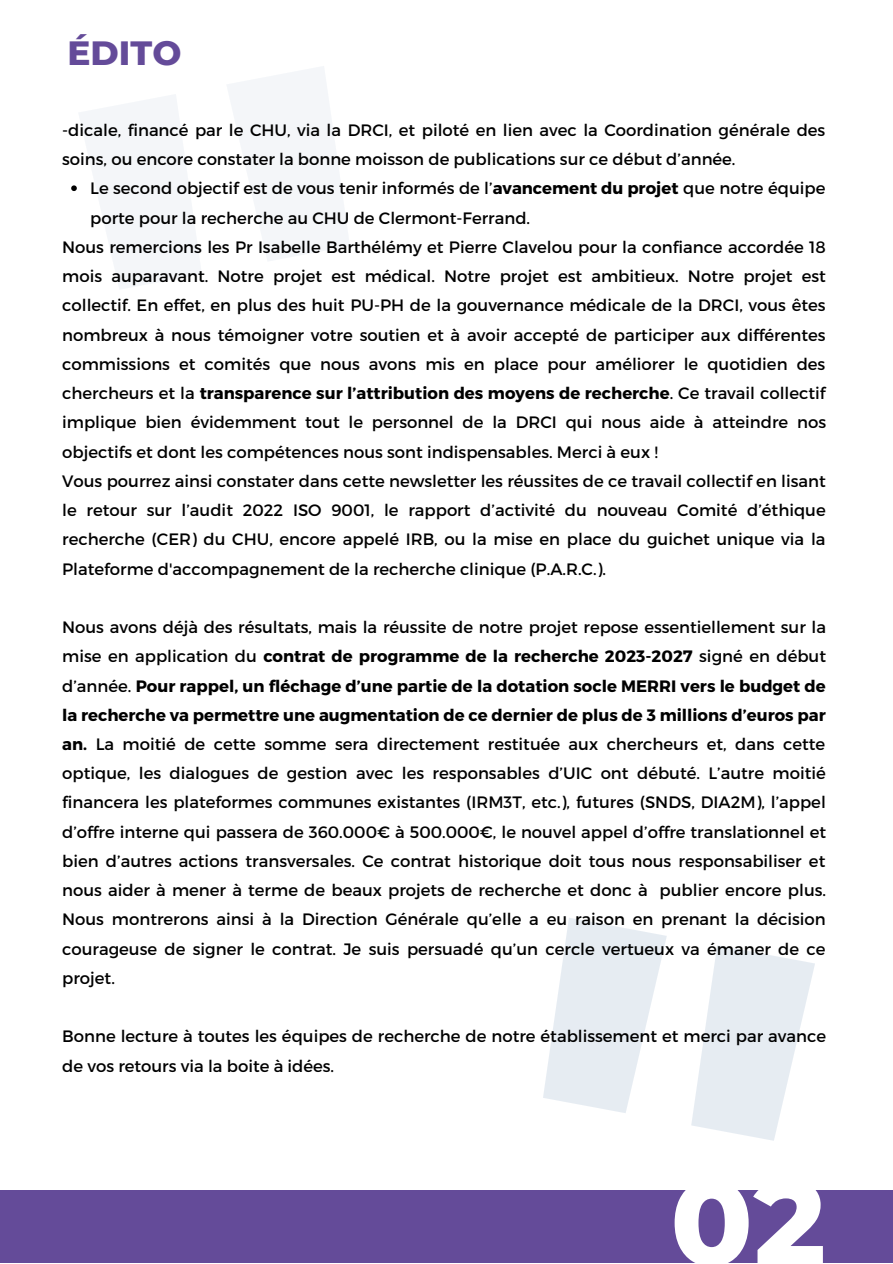
<style>
.page{position:relative;width:893px;height:1264px;background:#fff}
.page>*{position:absolute;margin:0;border:0;box-sizing:border-box;transform-origin:0 0}
.t1{font:800 119.85px "Montserrat";color:#fff}
.t2{font:800 34.35px "Montserrat";color:#644b99}
.t3{font:16.5px/29.2px "Montserrat";color:#000}
.s1{font-weight:700}
</style>
<div class="page">
<div style="left:0;top:1190px;width:892px;height:72px;background:#644b99"></div>
<svg style="left:71px;top:185px;width:6px;height:6px"></svg>
<h2 class="t2" style="left:68px;top:31px;width:115px">ÉDITO</h2>
<p class="t3" style="left:62px;top:115px;width:764px">-dicale, financé par le CHU, via la DRCI, et piloté en lien avec la Coordination générale des soins, ou encore constater la bonne moisson de publications sur ce début d’année.</p>
<p class="t3" style="left:90px;top:173px;width:736px">Le second objectif est de vous tenir informés de l’<span class="s1">avancement du projet</span> que notre équipe porte pour la recherche au CHU de Clermont-Ferrand.</p>
<p class="t3" style="left:62px;top:231px;width:765px">Nous remercions les Pr Isabelle Barthélémy et Pierre Clavelou pour la confiance accordée 18 mois auparavant. Notre projet est médical. Notre projet est ambitieux. Notre projet est collectif. En effet, en plus des huit PU-PH de la gouvernance médicale de la DRCI, vous êtes nombreux à nous témoigner votre soutien et à avoir accepté de participer aux différentes commissions et comités que nous avons mis en place pour améliorer le quotidien des chercheurs et la <span class="s1">transparence sur l’attribution des moyens de recherche</span>. Ce travail collectif implique bien évidemment tout le personnel de la DRCI qui nous aide à atteindre nos objectifs et dont les compétences nous sont indispensables. Merci à eux !<br>Vous pourrez ainsi constater dans cette newsletter les réussites de ce travail collectif en lisant le retour sur l’audit 2022 ISO 9001, le rapport d’activité du nouveau Comité d’éthique recherche (CER) du CHU, encore appelé IRB, ou la mise en place du guichet unique via la Plateforme d'accompagnement de la recherche clinique (P.A.R.C.).</p>
<p class="t3" style="left:62px;top:611px;width:765px;text-align:justify">Nous avons déjà des résultats, mais la réussite de notre projet repose essentiellement sur la mise en application du <span class="s1">contrat de programme de la recherche 2023-2027</span> signé en début d’année. <span class="s1">Pour rappel, un fléchage d’une partie de la dotation socle MERRI vers le budget de la recherche va permettre une augmentation de ce dernier de plus de 3 millions d’euros par an.</span> La moitié de cette somme sera directement restituée aux chercheurs et, dans cette optique, les dialogues de gestion avec les responsables d’UIC ont débuté. L’autre moitié financera les plateformes communes existantes (IRM3T, etc.), futures (SNDS, DIA2M), l’appel d’offre interne qui passera de 360.000€ à 500.000€, le nouvel appel d’offre translationnel et bien d’autres actions transversales. Ce contrat historique doit tous nous responsabiliser et nous aider à mener à terme de beaux projets de recherche et donc à publier encore plus.<br>Nous montrerons ainsi à la Direction Générale qu’elle a eu raison en prenant la décision courageuse de signer le contrat. Je suis persuadé qu’un cercle vertueux va émaner de ce projet.</p>
<p class="t3" style="left:62px;top:1021px;width:765px">Bonne lecture à toutes les équipes de recherche de notre établissement et merci par avance de vos retours via la boite à idées.</p>
<h1 class="t1" style="left:670px;top:1148px;width:157px">02</h1>
</div>
